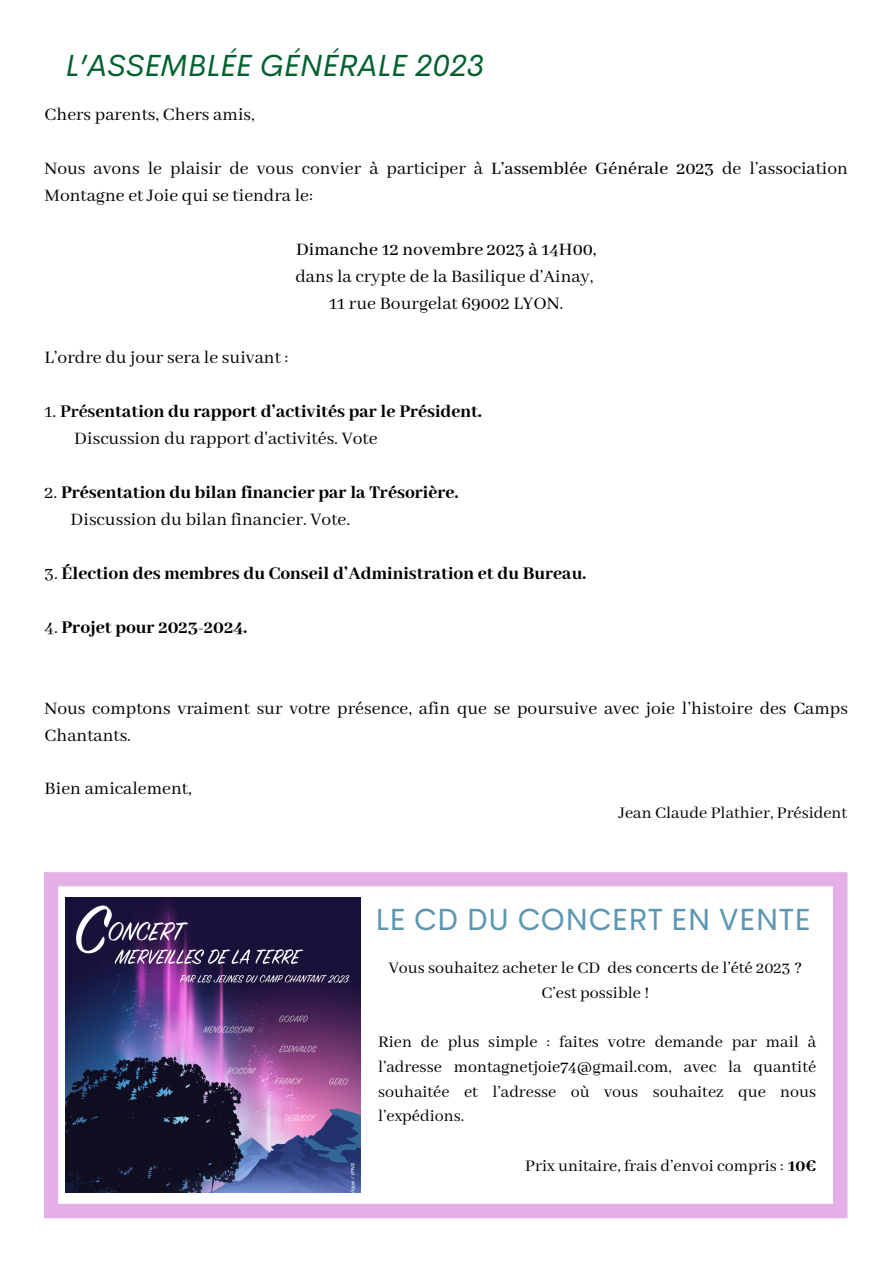
<style>
.page{position:relative;width:893px;height:1264px;background:#fff}
.page>*{position:absolute;margin:0;border:0;box-sizing:border-box;transform-origin:0 0}
.t1{font:italic 30.75px "Cerebri Sans";color:#01612e}
.t2{font:30.75px "Cerebri Sans";color:#5c96b3}
.t3{font:19.5px/27px "Abhaya Libre";color:#000}
.t4{font:800 19.5px "Abhaya Libre";color:#000}
.t5{font:500 19.5px "Abhaya Libre";color:#000}
.t6{font:18px/24.8px "Abhaya Libre";color:#000;text-align:justify}
.s1{font-weight:500}
.s2{font-weight:400}
.s3{font-weight:700}
.s4{font-weight:800}
</style>
<div class="page">
<svg style="left:44px;top:872px;width:803px;height:346px"></svg>
<img style="left:65px;top:897px;width:295px;height:295px">
<p class="t1" style="left:65px;top:45px;width:420px">L’ASSEMBLÉE GÉNÉRALE 2023</p>
<p class="t3" style="left:45px;top:101px;width:212px">Chers parents, Chers amis,</p>
<p class="t3" style="left:45px;top:155px;width:804px">Nous avons le plaisir de vous convier à participer à <span class="s1">L’assemblée Générale 2023</span> de l’association<br>Montagne et Joie qui se tiendra le:</p>
<p class="t5" style="left:296px;top:238px;width:302px">Dimanche 12 novembre 2023 à 14H00,</p>
<p class="t3" style="left:295px;top:263px;width:299px">dans la crypte de la Basilique d’Ainay,</p>
<p class="t3" style="left:329px;top:290px;width:235px">11 rue Bourgelat 69002 LYON.</p>
<p class="t3" style="left:45px;top:344px;width:245px">L’ordre du jour sera le suivant :</p>
<p class="t4" style="left:45px;top:400px;width:438px"><span class="s2">1.</span> <span class="s3">Prés</span>entation du rapport d’activités par le Président.</p>
<p class="t3" style="left:74px;top:425px;width:305px">Discussion du rapport d'activités. Vote</p>
<p class="t4" style="left:45px;top:481px;width:415px"><span class="s2">2.</span> Présentation du bilan financier par la Trésorière.</p>
<p class="t3" style="left:71px;top:506px;width:281px">Discussion du bilan financier. Vote.</p>
<p class="t4" style="left:45px;top:562px;width:543px"><span class="s2">3.</span> Élection des membres du Conseil d’Administration et du Bureau.</p>
<p class="t4" style="left:45px;top:616px;width:204px"><span class="s2">4.</span> Projet pour 2023-2024.</p>
<p class="t3" style="left:45px;top:695px;width:804px">Nous comptons vraiment sur votre présence, afin que se poursuive avec joie l’histoire des Camps<br>Chantants.</p>
<p class="t3" style="left:45px;top:776px;width:149px">Bien amicalement,</p>
<p class="t6" style="left:618px;top:801px;width:230px">Jean Claude Plathier, Président</p>
<p class="t2" style="left:375px;top:899px;width:437px">LE CD DU CONCERT EN VENTE</p>
<p class="t6" style="left:388px;top:955px;width:415px">Vous souhaitez acheter le CD des concerts de l’été 2023 ?</p>
<p class="t6" style="left:541px;top:980px;width:109px">C’est possible !</p>
<p class="t6" style="left:378px;top:1030px;width:439px">Rien de plus simple : faites votre demande par mail à l’adresse montagnetjoie74@gmail.com, avec la quantité souhaitée et l’adresse où vous souhaitez que nous l’expédions.</p>
<p class="t6" style="left:525px;top:1153px;width:292px">Prix unitaire, frais d’envoi compris : <span class="s4">10€</span></p>
</div>
